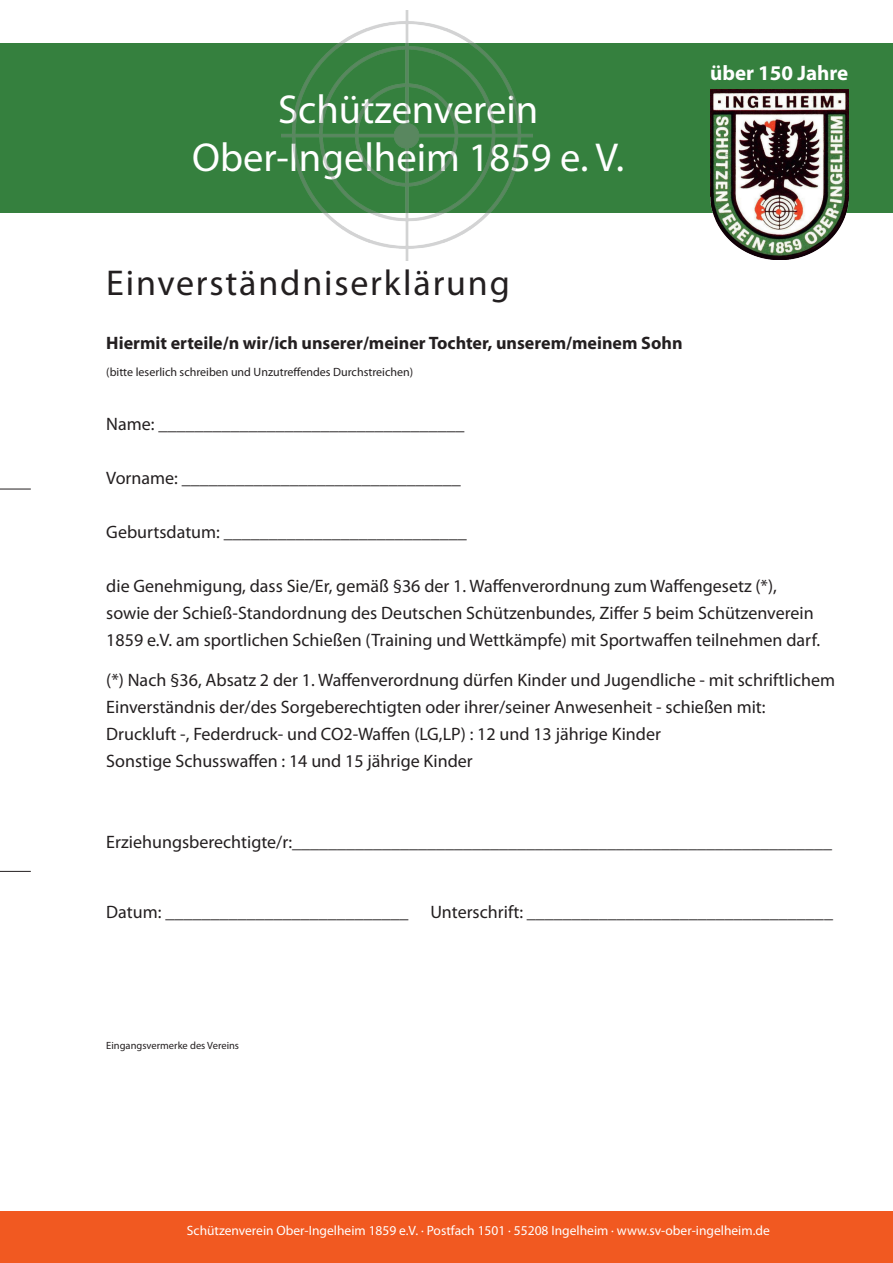
<style>
.page{position:relative;width:893px;height:1263px;background:#fff}
.page>*{position:absolute;margin:0;border:0;box-sizing:border-box;transform-origin:0 0}
.t1{font:40.5px/48.6px "Myriad Pro";color:#fff;text-align:center}
.t2{font:36px "Myriad Pro";letter-spacing:.05em;color:#231f20}
.t3{font:700 21px "Myriad Pro";color:#fff}
.t4{font:18px/27px "Myriad Pro";color:#231f20}
.t5{font:700 18px "Myriad Pro";color:#231f20}
.t6{font:13.5px "Myriad Pro";color:#fff}
.t7{font:12px "Myriad Pro";color:#231f20}
.t8{font:10.5px "Myriad Pro";color:#231f20}
</style>
<div class="page">
<div style="left:0;top:44px;width:893px;height:169px;background:#35803e"></div>
<img style="left:710px;top:89px;width:139px;height:170px">
<img style="left:282px;top:10px;width:251px;height:251px">
<hr style="left:0;top:489px;width:31px;height:1px;background:#231f20">
<hr style="left:0;top:871px;width:31px;height:1px;background:#231f20">
<div style="left:0;top:1212px;width:893px;height:51px;background:#f15921"></div>
<h1 class="t1" style="left:192px;top:84px;width:434px">Schützenverein<br>Ober-Ingelheim 1859 e. V.</h1>
<p class="t3" style="left:710px;top:59px;width:140px">über 150 Jahre</p>
<h2 class="t2" style="left:106px;top:261px;width:405px">Einverständniserklärung</h2>
<p class="t5" style="left:106px;top:331px;width:578px">Hiermit erteile/n wir/ich unserer/meiner Tochter, unserem/meinem Sohn</p>
<p class="t7" style="left:106px;top:364px;width:308px">(bitte leserlich schreiben und Unzutreffendes Durchstreichen)</p>
<p class="t4" style="left:106px;top:410px;width:360px">Name: __________________________________</p>
<p class="t4" style="left:106px;top:464px;width:356px">Vorname: _______________________________</p>
<p class="t4" style="left:106px;top:518px;width:362px">Geburtsdatum: ___________________________</p>
<p class="t4" style="left:106px;top:572px;width:715px">die Genehmigung, dass Sie/Er, gemäß §36 der 1. Waffenverordnung zum Waffengesetz (*), sowie der Schieß-Standordnung des Deutschen Schützenbundes, Ziffer 5 beim Schützenverein<br>1859 e.V. am sportlichen Schießen (Training und Wettkämpfe) mit Sportwaffen teilnehmen darf.</p>
<p class="t4" style="left:106px;top:666px;width:730px">(*) Nach §36, Absatz 2 der 1. Waffenverordnung dürfen Kinder und Jugendliche - mit schriftlichem Einverständnis der/des Sorgeberechtigten oder ihrer/seiner Anwesenheit - schießen mit:<br>Druckluft -, Federdruck- und CO2-Waffen (LG,LP) : 12 und 13 jährige Kinder<br>Sonstige Schusswaffen : 14 und 15 jährige Kinder</p>
<p class="t4" style="left:106px;top:828px;width:727px">Erziehungsberechtigte/r:____________________________________________________________</p>
<p class="t4" style="left:106px;top:898px;width:728px">Datum: ___________________________ Unterschrift: __________________________________</p>
<p class="t8" style="left:106px;top:1039px;width:134px">Eingangsvermerke des Vereins</p>
<p class="t6" style="left:187px;top:1222px;width:584px">Schützenverein Ober-Ingelheim 1859 e.V. · Postfach 1501 · 55208 Ingelheim · www.sv-ober-ingelheim.de</p>
</div>
